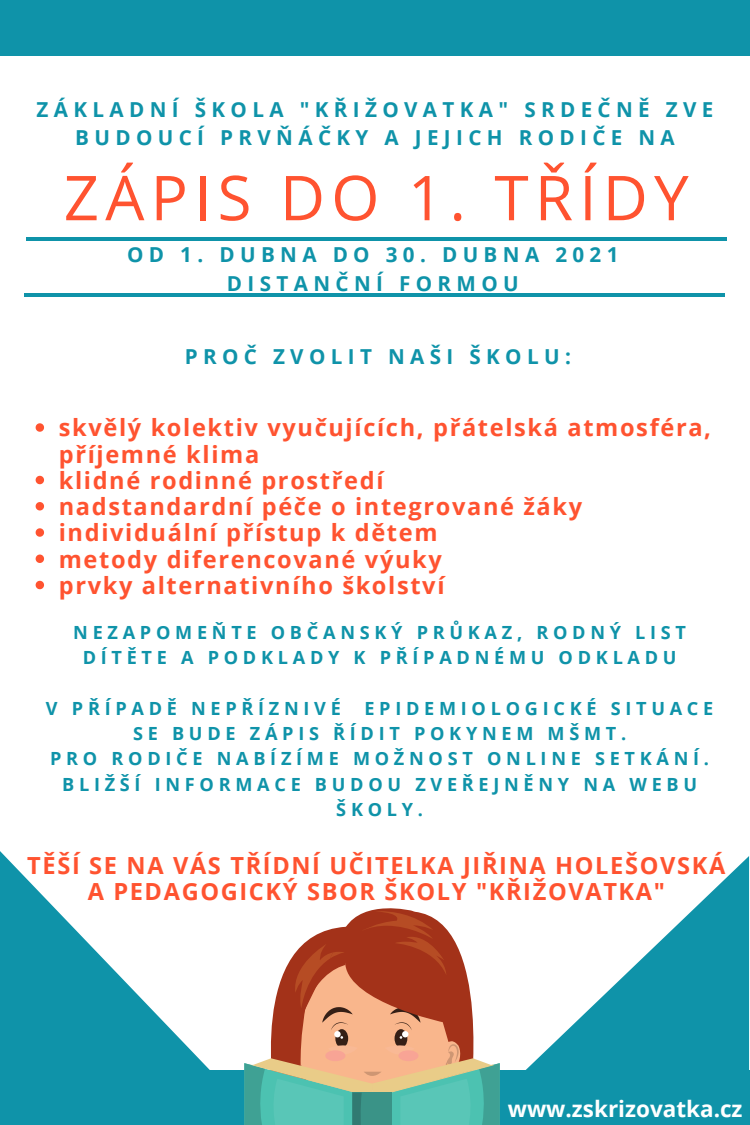
<style>
.page{position:relative;width:750px;height:1125px;background:#fff}
.page>*{position:absolute;margin:0;border:0;box-sizing:border-box;transform-origin:0 0}
.t1{font:61.88px "Open Sans";letter-spacing:.1em;color:#ff5330}
.t2{font:700 23.62px/26.2px "Open Sans";letter-spacing:.07em;color:#ff5330}
.t3{font:700 22.5px "Open Sans";color:#fff}
.t4{font:700 20.62px "Open Sans";letter-spacing:.26em;color:#0f93a9}
.t5{font:700 18.12px/25.2px "Open Sans";letter-spacing:.26em;color:#0f93a9;text-align:center}
</style>
<div class="page">
<hr style="left:26px;top:237px;width:701px;height:4px;background:#0f93a9">
<hr style="left:24px;top:293px;width:701px;height:4px;background:#0f93a9">
<svg style="left:36px;top:423px;width:8px;height:9px"></svg>
<svg style="left:36px;top:476px;width:8px;height:8px"></svg>
<svg style="left:36px;top:502px;width:8px;height:8px"></svg>
<svg style="left:36px;top:528px;width:8px;height:9px"></svg>
<svg style="left:36px;top:555px;width:8px;height:8px"></svg>
<svg style="left:36px;top:581px;width:8px;height:8px"></svg>
<svg style="left:502px;top:856px;width:247px;height:215px"></svg>
<svg style="left:0;top:851px;width:237px;height:220px"></svg>
<div style="left:0;top:1071px;width:750px;height:54px;background:#0f93a9"></div>
<div style="left:0;top:0;width:750px;height:55px;background:#0f93a9"></div>
<svg style="left:244px;top:908px;width:256px;height:217px"></svg>
<p class="t4" style="left:37px;top:95px;width:678px">ZÁKLADNÍ ŠKOLA "KŘIŽOVATKA" SRDEČNĚ ZVE</p>
<p class="t4" style="left:75px;top:123px;width:601px">BUDOUCÍ PRVŇÁČKY A JEJICH RODIČE NA</p>
<p class="t1" style="left:64px;top:154px;width:626px">ZÁPIS DO 1. TŘÍDY</p>
<p class="t4" style="left:127px;top:240px;width:493px">OD 1. DUBNA DO 30. DUBNA 2021</p>
<p class="t4" style="left:227px;top:268px;width:293px">DISTANČNÍ FORMOU</p>
<p class="t4" style="left:185px;top:342px;width:388px">PROČ ZVOLIT NAŠI ŠKOLU:</p>
<p class="t2" style="left:59px;top:414px;width:654px">skvělý kolektiv vyučujících, přátelská atmosféra, příjemné klima</p>
<p class="t2" style="left:59px;top:467px;width:326px">klidné rodinné prostředí</p>
<p class="t2" style="left:59px;top:493px;width:525px">nadstandardní péče o integrované žáky</p>
<p class="t2" style="left:59px;top:519px;width:380px">individuální přístup k dětem</p>
<p class="t2" style="left:59px;top:545px;width:385px">metody diferencované výuky</p>
<p class="t2" style="left:59px;top:572px;width:387px">prvky alternativního školství</p>
<p class="t5" style="left:73px;top:619px;width:614px">NEZAPOMEŇTE OBČANSKÝ PRŮKAZ, RODNÝ LIST<br>DÍTĚTE A PODKLADY K PŘÍPADNÉMU ODKLADU</p>
<p class="t5" style="left:46px;top:695px;width:296px">V PŘÍPADĚ NEPŘÍZNIVÉ</p>
<p class="t5" style="left:133px;top:695px;width:582px;text-align:left;text-indent:231px">EPIDEMIOLOGICKÉ SITUACE<br>SE BUDE ZÁPIS ŘÍDIT POKYNEM MŠMT.</p>
<p class="t5" style="left:50px;top:746px;width:660px">PRO RODIČE NABÍZÍME MOŽNOST ONLINE SETKÁNÍ.<br>BLIŽŠÍ INFORMACE BUDOU ZVEŘEJNĚNY NA WEBU<br>ŠKOLY.</p>
<p class="t2" style="left:27px;top:852px;width:700px">TĚŠÍ SE NA VÁS TŘÍDNÍ UČITELKA JIŘINA HOLEŠOVSKÁ</p>
<p class="t2" style="left:88px;top:878px;width:579px">A PEDAGOGICKÝ SBOR ŠKOLY "KŘIŽOVATKA"</p>
<p class="t3" style="left:508px;top:1093px;width:236px">www.zskrizovatka.cz</p>
</div>
